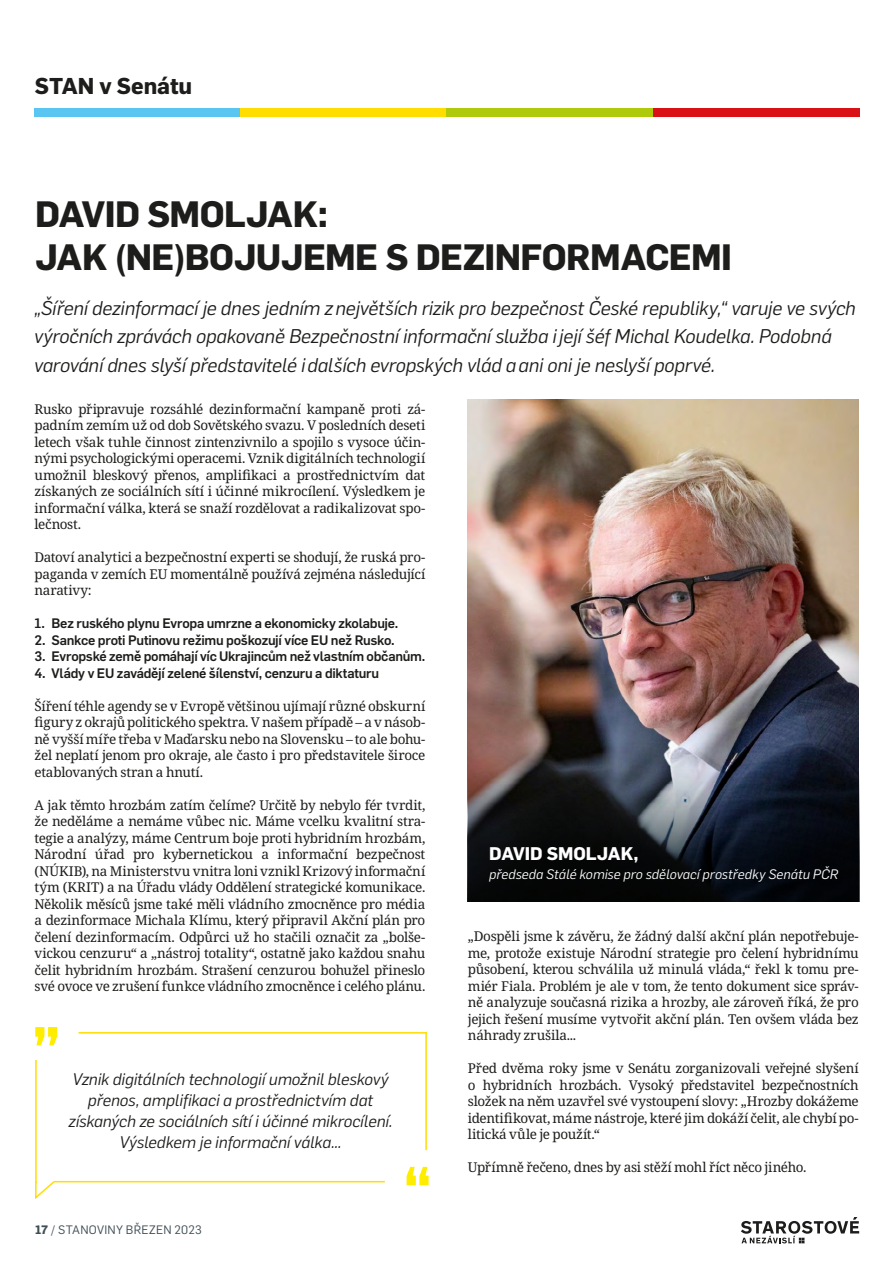
<style>
.page{position:relative;width:893px;height:1263px;background:#fff}
.page>*{position:absolute;margin:0;border:0;box-sizing:border-box;transform-origin:0 0}
.t1{font:700 36px/43.2px "Flama";letter-spacing:-.015em;color:#1d1d1b}
.t2{font:700 22.5px "Flama";color:#1d1d1b}
.t3{font:italic 19.5px/28.5px "Flama";letter-spacing:-.01em;color:#1d1d1b}
.t4{font:700 18px "Flama";color:#fff}
.t5{font:italic 16.5px/21px "Flama";letter-spacing:-.005em;color:#1d1d1b;text-align:center}
.t6{font:13.5px/16.5px "Noto Serif";letter-spacing:-.025em;color:#1d1d1b;text-align:justify}
.t7{font:500 13.5px "Flama";letter-spacing:-.02em;color:#1d1d1b}
.t8{font:italic 13.5px "Flama";letter-spacing:.005em;color:#fff}
.t9{font:12px "Flama";letter-spacing:.02em;color:#3f4e55}
.s1{font-weight:700}
</style>
<div class="page">
<div style="left:34px;top:108px;width:206px;height:9px;background:#5bc5f2"></div>
<div style="left:240px;top:108px;width:207px;height:9px;background:#fd0"></div>
<div style="left:447px;top:108px;width:206px;height:9px;background:#afca0b"></div>
<div style="left:653px;top:108px;width:207px;height:9px;background:#d91016"></div>
<svg style="left:741px;top:1217px;width:118px;height:26px"></svg>
<img style="left:468px;top:399px;width:391px;height:344px">
<svg style="left:468px;top:743px;width:392px;height:159px;background:#23262d"></svg>
<hr style="left:79px;top:1032px;width:348px;height:1px;background:#fd0">
<svg style="left:35px;top:1027px;width:22px;height:18px"></svg>
<svg style="left:35px;top:1180px;width:21px;height:19px"></svg>
<hr style="left:54px;top:1181px;width:331px;height:1px;background:#fd0">
<svg style="left:407px;top:1167px;width:22px;height:18px"></svg>
<hr style="left:35px;top:1060px;width:2px;height:123px;background:#fd0">
<hr style="left:425px;top:1032px;width:2px;height:118px;background:#fd0">
<h2 class="t2" style="left:35px;top:69px;width:159px">STAN v Senátu</h2>
<h1 class="t1" style="left:35px;top:190px;width:698px">DAVID SMOLJAK:<br>JAK (NE)BOJUJEME S DEZINFORMACEMI</h1>
<p class="t3" style="left:34px;top:292px;width:823px">„Šíření dezinformací je dnes jedním z největších rizik pro bezpečnost České republiky,“ varuje ve svých výročních zprávách opakovaně Bezpečnostní informační služba i její šéf Michal Koudelka. Podobná varování dnes slyší představitelé i dalších evropských vlád a ani oni je neslyší poprvé.</p>
<p class="t6" style="left:35px;top:401px;width:392px">Rusko připravuje rozsáhlé dezinformační kampaně proti zá&shy;padním zemím už od dob Sovětského svazu. V posledních deseti letech však tuhle činnost zintenzivnilo a spojilo s vysoce účin&shy;nými psychologickými operacemi. Vznik digitálních technologií umožnil bleskový přenos, amplifikaci a prostřednictvím dat získaných ze sociálních sítí i účinné mikrocílení. Výsledkem je informační válka, která se snaží rozdělovat a radikalizovat spo&shy;lečnost.</p>
<p class="t6" style="left:35px;top:549px;width:392px">Datoví analytici a bezpečnostní experti se shodují, že ruská pro&shy;paganda v zemích EU momentálně používá zejména následující narativy:</p>
<p class="t7" style="left:35px;top:613px;width:365px">1. Bez ruského plynu Evropa umrzne a ekonomicky zkolabuje.</p>
<p class="t7" style="left:35px;top:630px;width:362px">2. Sankce proti Putinovu režimu poškozují více EU než Rusko.</p>
<p class="t7" style="left:35px;top:646px;width:392px">3. Evropské země pomáhají víc Ukrajincům než vlastním občanům.</p>
<p class="t7" style="left:35px;top:663px;width:346px">4. Vlády v EU zavádějí zelené šílenství, cenzuru a diktaturu</p>
<p class="t6" style="left:35px;top:698px;width:392px">Šíření téhle agendy se v Evropě většinou ujímají různé obskurní figury z okrajů politického spektra. V našem případě – a v násob&shy;ně vyšší míře třeba v Maďarsku nebo na Slovensku – to ale bohu&shy;žel neplatí jenom pro okraje, ale často i pro představitele široce etablovaných stran a hnutí.</p>
<p class="t6" style="left:35px;top:797px;width:392px">A jak těmto hrozbám zatím čelíme? Určitě by nebylo fér tvrdit, že neděláme a nemáme vůbec nic. Máme vcelku kvalitní stra&shy;tegie a analýzy, máme Centrum boje proti hybridním hrozbám, Národní úřad pro kybernetickou a informační bezpečnost (NÚKIB), na Ministerstvu vnitra loni vznikl Krizový informační tým (KRIT) a na Úřadu vlády Oddělení strategické komunikace.<br>Několik měsíců jsme také měli vládního zmocněnce pro média a dezinformace Michala Klímu, který připravil Akční plán pro čelení dezinformacím. Odpůrci už ho stačili označit za „bolše&shy;vickou cenzuru“ a „nástroj totality“, ostatně jako každou snahu čelit hybridním hrozbám. Strašení cenzurou bohužel přineslo své ovoce ve zrušení funkce vládního zmocněnce i celého plánu.</p>
<p class="t5" style="left:69px;top:1067px;width:325px">Vznik digitálních technologií umožnil bleskový přenos, amplifikaci a prostřednictvím dat získaných ze sociálních sítí i účinné mikrocílení.<br>Výsledkem je informační válka...</p>
<p class="t9" style="left:35px;top:1221px;width:168px"><span class="s1">17</span> / STANOVINY BŘEZEN 2023</p>
<h3 class="t4" style="left:489px;top:840px;width:151px">DAVID SMOLJAK,</h3>
<p class="t8" style="left:489px;top:865px;width:351px">předseda Stálé komise pro sdělovací prostředky Senátu PČR</p>
<p class="t6" style="left:468px;top:929px;width:392px">„Dospěli jsme k závěru, že žádný další akční plán nepotřebuje&shy;me, protože existuje Národní strategie pro čelení hybridnímu působení, kterou schválila už minulá vláda,“ řekl k tomu pre&shy;miér Fiala. Problém je ale v tom, že tento dokument sice správ&shy;ně analyzuje současná rizika a hrozby, ale zároveň říká, že pro jejich řešení musíme vytvořit akční plán. Ten ovšem vláda bez náhrady zrušila...</p>
<p class="t6" style="left:468px;top:1061px;width:392px">Před dvěma roky jsme v Senátu zorganizovali veřejné slyšení o hybridních hrozbách. Vysoký představitel bezpečnostních složek na něm uzavřel své vystoupení slovy: „Hrozby dokážeme identifikovat, máme nástroje, které jim dokáží čelit, ale chybí po&shy;litická vůle je použít.“</p>
<p class="t6" style="left:468px;top:1160px;width:340px">Upřímně řečeno, dnes by asi stěží mohl říct něco jiného.</p>
</div>
